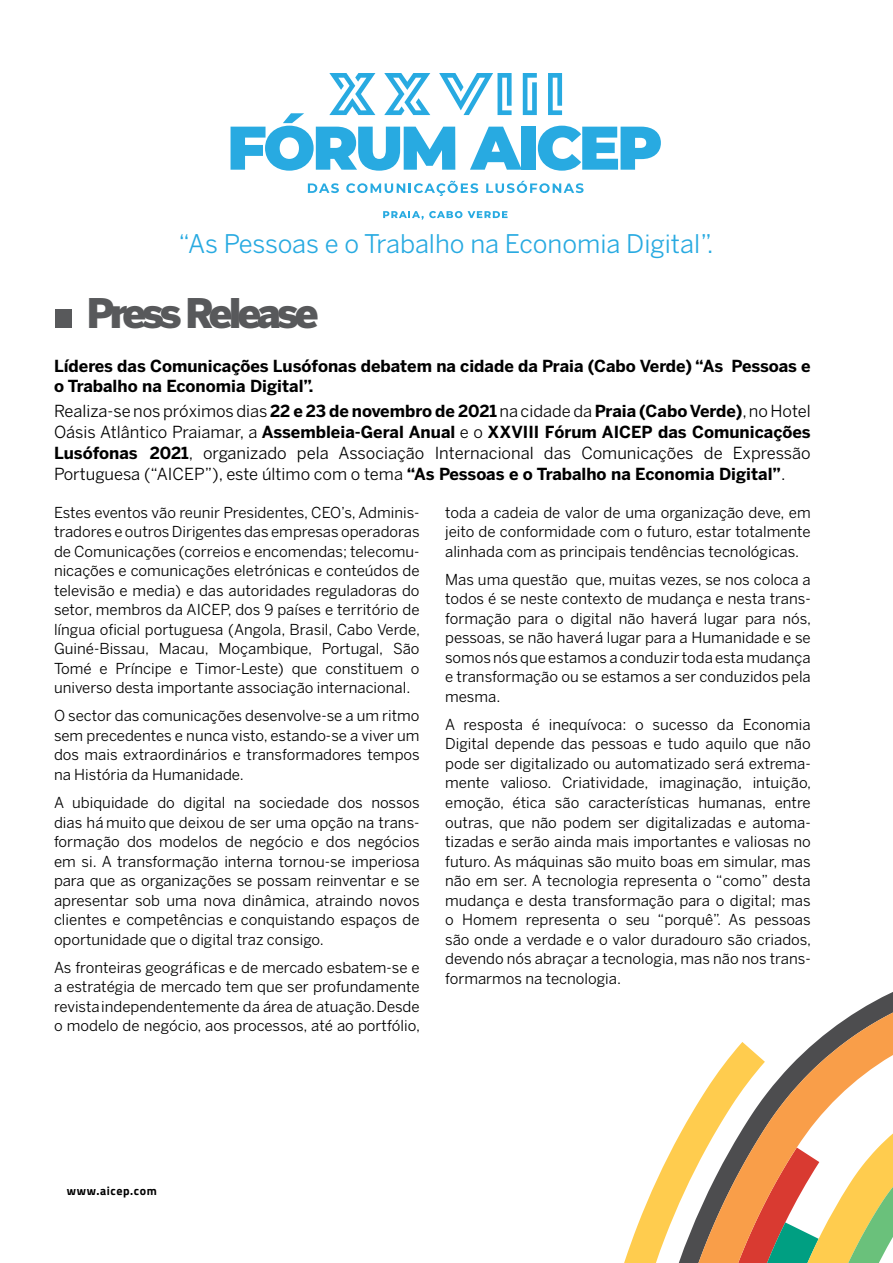
<style>
.page{position:relative;width:893px;height:1263px;background:#fff}
.page>*{position:absolute;margin:0;border:0;box-sizing:border-box;transform-origin:0 0}
.t1{font:900 40.5px "Benton Sans";letter-spacing:-.11em;color:#58595b}
.t2{font:25.5px "Benton Sans";color:#28aae1}
.t3{font:16.5px/21px "Benton Sans";color:#000;text-align:justify}
.t4{font:700 16.5px/19.5px "Benton Sans";color:#000}
.t5{font:15px/19.5px "Benton Sans";color:#000;text-align:justify}
.t6{font:700 12px "Titillium";letter-spacing:.05em;color:#000}
.s1{font-weight:700}
</style>
<div class="page">
<svg style="left:624px;top:1155px;width:45px;height:108px"></svg>
<svg style="left:669px;top:1118px;width:20px;height:145px;fill:#fc5"></svg>
<svg style="left:689px;top:992px;width:204px;height:271px"></svg>
<div style="left:55px;top:309px;width:17px;height:19px;background:#58595b"></div>
<svg style="left:383px;top:211px;width:79px;height:9px"></svg>
<svg style="left:468px;top:211px;width:40px;height:7px"></svg>
<svg style="left:231px;top:73px;width:430px;height:98px"></svg>
<svg style="left:308px;top:183px;width:31px;height:10px"></svg>
<svg style="left:346px;top:181px;width:132px;height:15px"></svg>
<svg style="left:486px;top:181px;width:98px;height:12px"></svg>
<h2 class="t2" style="left:179px;top:228px;width:537px">“As Pessoas e o Trabalho na Economia Digital”.</h2>
<h1 class="t1" style="left:87px;top:289px;width:233px">Press Release</h1>
<p class="t4" style="left:54px;top:356px;width:758px">Líderes das Comunicações Lusófonas debatem na cidade da Praia (Cabo Verde) “As Pessoas e o Trabalho na Economia Digital”.</p>
<p class="t3" style="left:54px;top:400px;width:758px">Realiza-se nos próximos dias <span class="s1">22 e 23 de novembro de 2021</span> na cidade da <span class="s1">Praia (Cabo Verde)</span>, no Hotel Oásis Atlântico Praiamar, a <span class="s1">Assembleia-Geral Anual</span> e o <span class="s1">XXVIII Fórum AICEP das Comunicações Lusófonas 2021</span>, organizado pela Associação Internacional das Comunicações de Expressão Portuguesa (“AICEP”), este último com o tema <span class="s1">“As Pessoas e o Trabalho na Economia Digital”</span>.</p>
<p class="t5" style="left:54px;top:503px;width:368px">Estes eventos vão reunir Presidentes, CEO’s, Adminis&shy;tradores e outros Dirigentes das empresas operadoras de Comunicações (correios e encomendas; telecomu&shy;nicações e comunicações eletrónicas e conteúdos de televisão e media) e das autoridades reguladoras do setor, membros da AICEP, dos 9 países e território de língua oficial portuguesa (Angola, Brasil, Cabo Verde, Guiné-Bissau, Macau, Moçambique, Portugal, São Tomé e Príncipe e Timor-Leste) que constituem o universo desta importante associação internacional.</p>
<p class="t5" style="left:54px;top:706px;width:367px">O sector das comunicações desenvolve-se a um ritmo sem precedentes e nunca visto, estando-se a viver um dos mais extraordinários e transformadores tempos na História da Humanidade.</p>
<p class="t5" style="left:54px;top:793px;width:367px">A ubiquidade do digital na sociedade dos nossos dias há muito que deixou de ser uma opção na trans&shy;formação dos modelos de negócio e dos negócios em si. A transformação interna tornou-se imperiosa para que as organizações se possam reinventar e se apresentar sob uma nova dinâmica, atraindo novos clientes e competências e conquistando espaços de oportunidade que o digital traz consigo.</p>
<p class="t5" style="left:54px;top:957px;width:368px">As fronteiras geográficas e de mercado esbatem-se e a estratégia de mercado tem que ser profundamente revista independentemente da área de atuação. Desde o modelo de negócio, aos processos, até ao portfólio,</p>
<p class="t5" style="left:445px;top:503px;width:367px">toda a cadeia de valor de uma organização deve, em jeito de conformidade com o futuro, estar totalmente alinhada com as principais tendências tecnológicas.</p>
<p class="t5" style="left:445px;top:570px;width:368px">Mas uma questão que, muitas vezes, se nos coloca a todos é se neste contexto de mudança e nesta trans&shy;formação para o digital não haverá lugar para nós, pessoas, se não haverá lugar para a Humanidade e se somos nós que estamos a conduzir toda esta mudança e transformação ou se estamos a ser conduzidos pela mesma.</p>
<p class="t5" style="left:445px;top:715px;width:368px">A resposta é inequívoca: o sucesso da Economia Digital depende das pessoas e tudo aquilo que não pode ser digitalizado ou automatizado será extrema&shy;mente valioso. Criatividade, imaginação, intuição, emoção, ética são características humanas, entre outras, que não podem ser digitalizadas e automa&shy;tizadas e serão ainda mais importantes e valiosas no futuro. As máquinas são muito boas em simular, mas não em ser. A tecnologia representa o “como” desta mudança e desta transformação para o digital; mas o Homem representa o seu “porquê”. As pessoas são onde a verdade e o valor duradouro são criados, devendo nós abraçar a tecnologia, mas não nos trans&shy;formarmos na tecnologia.</p>
<p class="t6" style="left:67px;top:1181px;width:91px">www.aicep.com</p>
</div>
